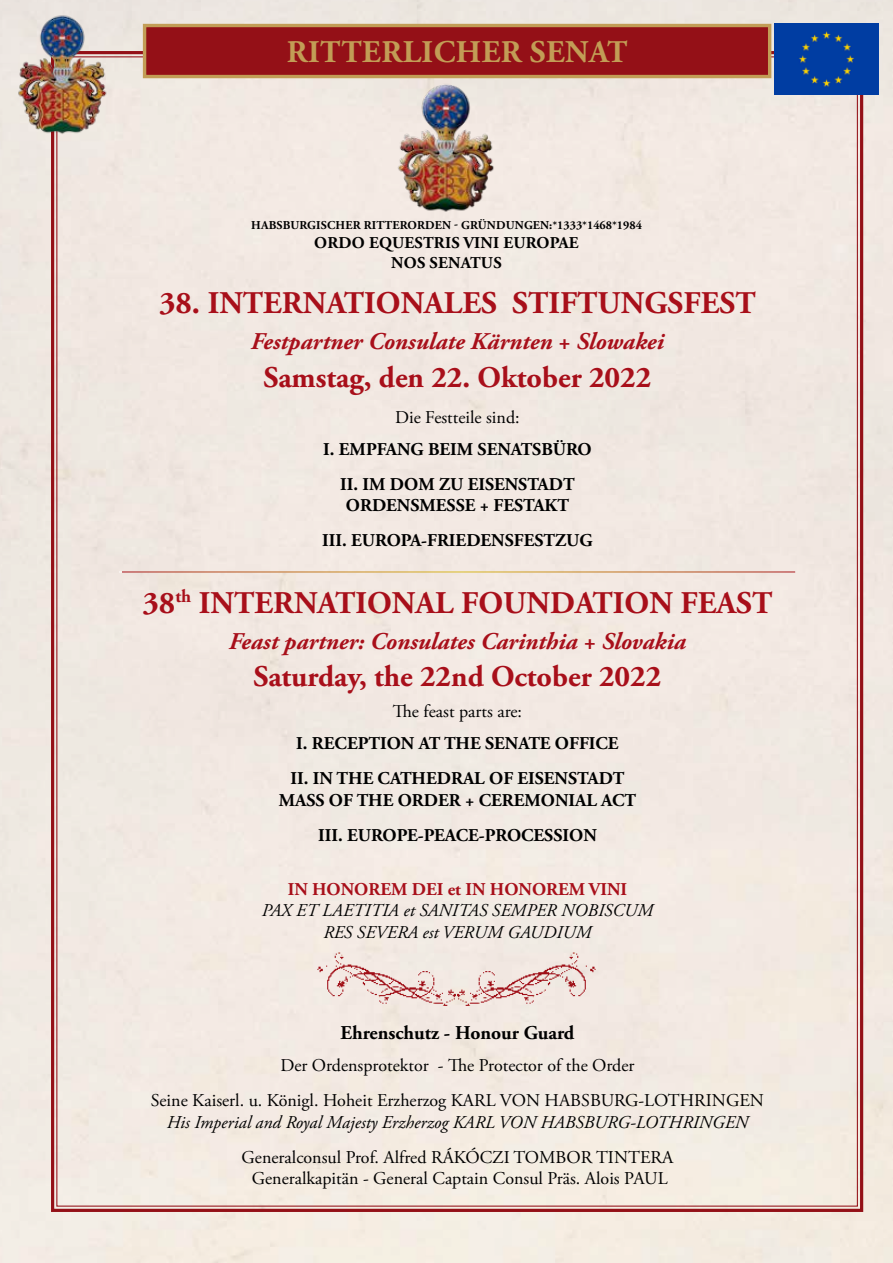
<style>
.page{position:relative;width:893px;height:1263px;background:#f0e9e1}
.page>*{position:absolute;margin:0;border:0;box-sizing:border-box;transform-origin:0 0}
.t1{font:700 31.5px "Adobe Garamond Pro";color:#a80f1a}
.t2{font:700 31.5px "Adobe Garamond Pro";letter-spacing:.015em;color:#c29d56}
.t3{font:700 30px "Adobe Garamond Pro";color:#a80f1a}
.t4{font:italic 700 24px "Adobe Garamond Pro";color:#a80f1a}
.t5{font:700 19.5px "Adobe Garamond Pro";color:#000}
.t6{font:18px/35.1px "Adobe Garamond Pro";color:#000;text-align:center}
.t7{font:700 18px/35.1px "Adobe Garamond Pro";color:#000;text-align:center}
.t8{font:italic 18px/21.6px "Adobe Garamond Pro";color:#000;text-align:center}
.t9{font:700 18px "Adobe Garamond Pro";color:#a80f1a}
.t10{font:700 16.5px/19.8px "Adobe Garamond Pro";letter-spacing:.015em;color:#000;text-align:center}
.t11{font:700 12px "Adobe Garamond Pro";letter-spacing:.015em;color:#000}
</style>
<div class="page">
<div style="left:49px;top:49px;width:816px;height:1164px;background:#f2e9e3"></div>
<div style="left:143px;top:24px;width:628px;height:54px;background:#941017;border:3px solid #c29d56"></div>
<hr style="left:119px;top:572px;width:676px;height:1px;background:#fff">
<img style="left:390px;top:74px;width:111px;height:143px">
<img style="left:312px;top:935px;width:288px;height:96px">
<img style="left:775px;top:24px;width:104px;height:71px">
<img style="left:2px;top:10px;width:113px;height:131px">
<h1 class="t2" style="left:287px;top:34px;width:342px">RITTERLICHER SENAT</h1>
<p class="t11" style="left:251px;top:218px;width:392px">HABSBURGISCHER RITTERORDEN - GRÜNDUNGEN:*1333*1468*1984</p>
<p class="t10" style="left:314px;top:233px;width:266px">ORDO EQUESTRIS VINI EUROPAE<br>NOS SENATUS</p>
<h1 class="t1" style="left:159px;top:285px;width:598px">38. INTERNATIONALES STIFTUNGSFEST</h1>
<h3 class="t4" style="left:251px;top:328px;width:414px">Festpartner Consulate Kärnten + Slowakei</h3>
<h2 class="t3" style="left:264px;top:360px;width:389px">Samstag, den 22. Oktober 2022</h2>
<p class="t6" style="left:395px;top:400px;width:126px">Die Festteile sind:</p>
<p class="t7" style="left:323px;top:432px;width:270px">I. EMPFANG BEIM SENATSBÜRO<br>II. IM DOM ZU EISENSTADT</p>
<p class="t7" style="left:322px;top:488px;width:272px">ORDENSMESSE + FESTAKT<br>III. EUROPA-FRIEDENSFESTZUG</p>
<h1 class="t1" style="left:143px;top:584px;width:631px">38<sup>th</sup> INTERNATIONAL FOUNDATION FEAST</h1>
<h3 class="t4" style="left:229px;top:627px;width:459px">Feast partner: Consulates Carinthia + Slovakia</h3>
<h2 class="t3" style="left:254px;top:659px;width:409px">Saturday, the 22nd October 2022</h2>
<p class="t6" style="left:393px;top:694px;width:131px">The feast parts are:</p>
<p class="t7" style="left:290px;top:726px;width:336px">I. RECEPTION AT THE SENATE OFFICE<br>II. IN THE CATHEDRAL OF EISENSTADT</p>
<p class="t7" style="left:279px;top:783px;width:359px">MASS OF THE ORDER + CEREMONIAL ACT<br>III. EUROPE-PEACE-PROCESSION</p>
<p class="t9" style="left:288px;top:878px;width:341px">IN HONOREM DEI et IN HONOREM VINI</p>
<p class="t8" style="left:262px;top:900px;width:393px">PAX ET LAETITIA et SANITAS SEMPER NOBISCUM<br>RES SEVERA est VERUM GAUDIUM</p>
<p class="t5" style="left:341px;top:1021px;width:235px">Ehrenschutz - Honour Guard</p>
<p class="t6" style="left:151px;top:1048px;width:615px">Der Ordensprotektor - The Protector of the Order<br>Seine Kaiserl. u. Königl. Hoheit Erzherzog KARL VON HABSBURG-LOTHRINGEN</p>
<p class="t8" style="left:167px;top:1112px;width:583px">His Imperial and Royal Majesty Erzherzog KARL VON HABSBURG-LOTHRINGEN</p>
<p class="t6" style="left:242px;top:1147px;width:433px;line-height:21.6px">Generalconsul Prof. Alfred RÁKÓCZI TOMBOR TINTERA<br>Generalkapitän - General Captain Consul Präs. Alois PAUL</p>
</div>
